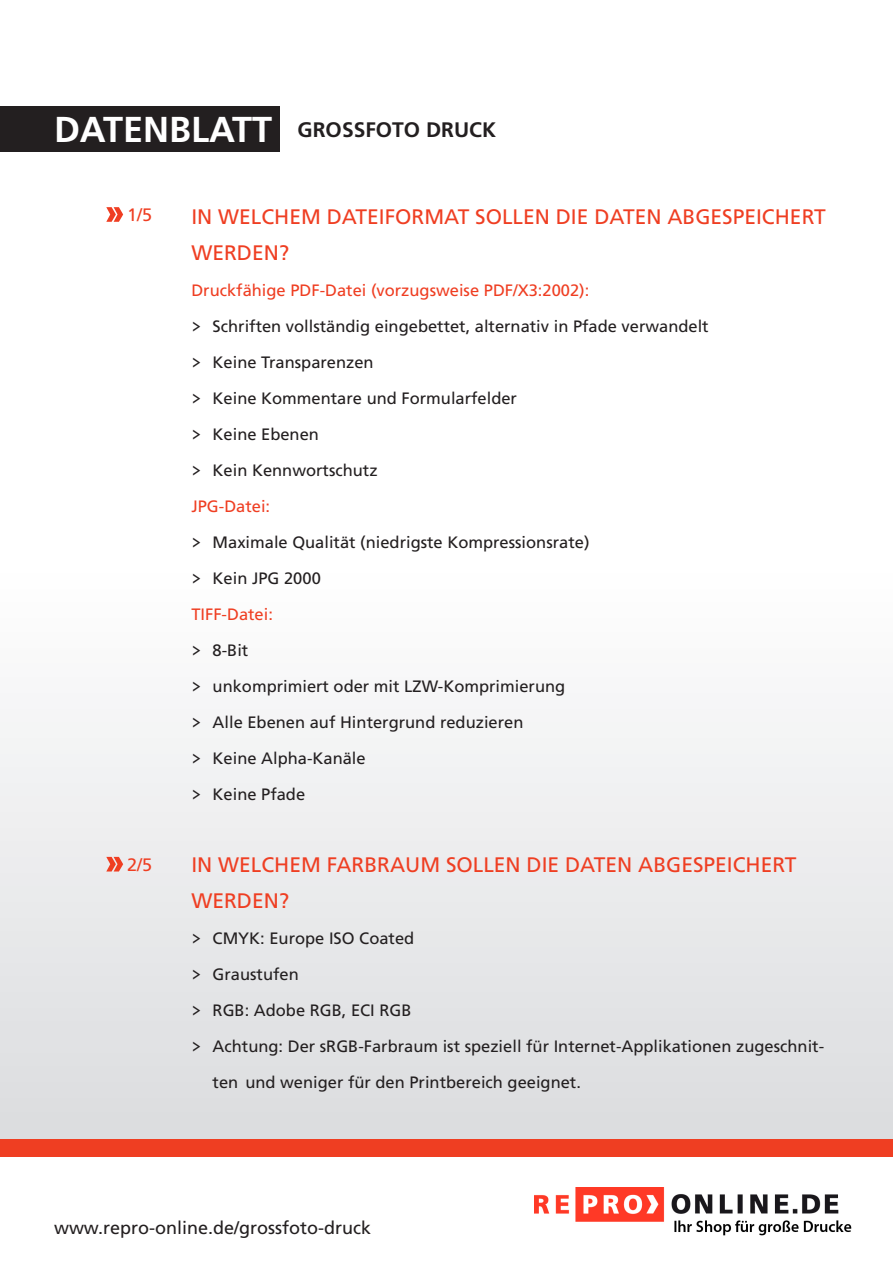
<style>
.page{position:relative;width:893px;height:1263px;background:#fff}
.page>*{position:absolute;margin:0;border:0;box-sizing:border-box;transform-origin:0 0}
.t1{font:21px/36px "Frutiger";color:#ef3e22}
.t2{font:700 21px "Frutiger";color:#231f20}
.t3{font:18px "Frutiger";color:#231f20}
.t4{font:18px "Frutiger";color:#ef3e22}
.t5{font:16.5px/36px "Frutiger";color:#231f20}
.s1{font-size:36px;color:#fff}
.s2{color:#ef3e22}
.s3{font-family:"OCRB10 Pitch BT"}
</style>
<div class="page">
<div style="left:0;top:463px;width:893px;height:677px;background:linear-gradient(to bottom,#fff,#dbdddf)"></div>
<div style="left:0;top:1140px;width:893px;height:17px;background:#ef3e22"></div>
<img style="left:535px;top:1188px;width:317px;height:47px">
<div style="left:0;top:106px;width:279px;height:46px;background:#231f20"></div>
<svg style="left:106px;top:207px;width:17px;height:15px"></svg>
<svg style="left:106px;top:857px;width:17px;height:14px"></svg>
<p class="t2" style="left:54px;top:118px;width:444px"><span class="s1">DATENBLATT</span> GROSSFOTO DRUCK</p>
<p class="t4" style="left:127px;top:204px;width:27px">1/5</p>
<p class="t4" style="left:127px;top:854px;width:27px">2/5</p>
<p class="t1" style="left:191px;top:198px;width:636px">IN WELCHEM DATEIFORMAT SOLLEN DIE DATEN ABGESPEICHERT<br>WERDEN?</p>
<p class="t5" style="left:191px;top:272px;width:519px"><span class="s2">Druckfähige PDF-Datei (vorzugsweise PDF/X3:2002):<br></span><span class="s3">&gt;</span> Schriften vollständig eingebettet, alternativ in Pfade verwandelt <span class="s3">&gt;</span> Keine Transparenzen<br><span class="s3">&gt;</span> Keine Kommentare und Formularfelder<br><span class="s3">&gt;</span> Keine Ebenen<br><span class="s3">&gt;</span> Kein Kennwortschutz<br><span class="s2">JPG-Datei:<br></span><span class="s3">&gt;</span> Maximale Qualität (niedrigste Kompressionsrate)<br><span class="s3">&gt;</span> Kein JPG 2000<br><span class="s2">TIFF-Datei:<br></span><span class="s3">&gt;</span> 8-Bit<br><span class="s3">&gt;</span> unkomprimiert oder mit LZW-Komprimierung<br><span class="s3">&gt;</span> Alle Ebenen auf Hintergrund reduzieren<br><span class="s3">&gt;</span> Keine Alpha-Kanäle<br><span class="s3">&gt;</span> Keine Pfade</p>
<p class="t1" style="left:191px;top:846px;width:607px">IN WELCHEM FARBRAUM SOLLEN DIE DATEN ABGESPEICHERT<br>WERDEN?</p>
<p class="t5" style="left:191px;top:920px;width:224px"><span class="s3">&gt;</span> CMYK: Europe ISO Coated</p>
<p class="t5" style="left:191px;top:956px;width:109px"><span class="s3">&gt;</span> Graustufen</p>
<p class="t5" style="left:191px;top:992px;width:222px"><span class="s3">&gt;</span> RGB: Adobe RGB, ECI RGB</p>
<p class="t5" style="left:191px;top:1028px;width:634px"><span class="s3">&gt;</span> Achtung: Der sRGB-Farbraum ist speziell für Internet-Applikationen zugeschnit-</p>
<p class="t5" style="left:213px;top:1064px;width:370px">ten und weniger für den Printbereich geeignet.</p>
<p class="t3" style="left:54px;top:1217px;width:319px">www.repro-online.de/grossfoto-druck</p>
</div>
